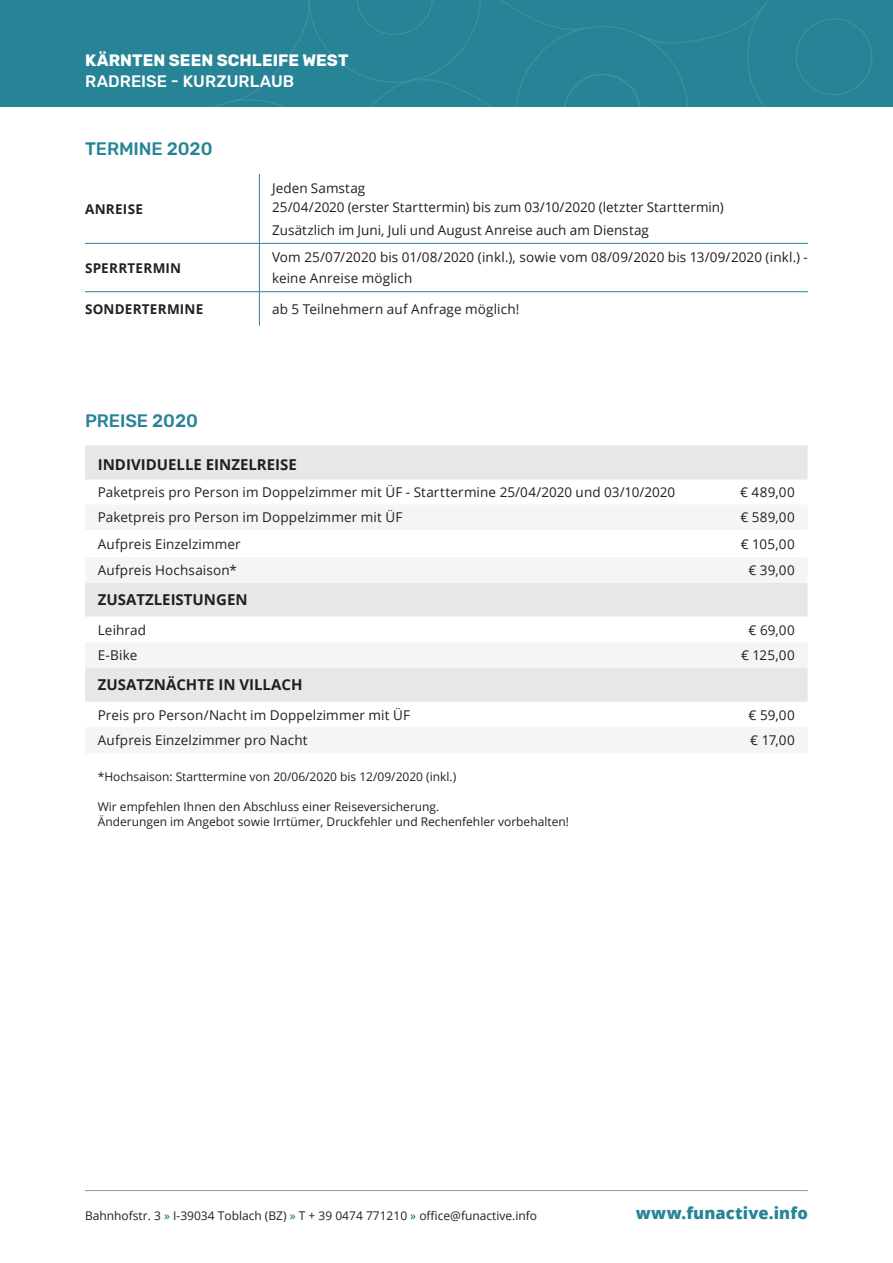
<style>
.page{position:relative;width:893px;height:1263px;background:#fff}
.page>*{position:absolute;margin:0;border:0;box-sizing:border-box;transform-origin:0 0}
.t1{font:500 18px "Rubik";letter-spacing:-.005em;color:#268496}
.t2{font:700 16.5px "Rubik";letter-spacing:.005em;color:#fff}
.t3{font:500 16.5px "Rubik";color:#fff}
.t4{font:800 16.5px "Open Sans";letter-spacing:.01em;color:#268496}
.t5{font:700 15px "Open Sans";color:#231f20}
.T_Open_Sans_9_14{font:13.5px/19.5px "Open Sans";letter-spacing:.01em;color:#231f20}
.T_Open_Sans_9_14-2{font:700 13.5px "Open Sans";letter-spacing:.02em;color:#231f20}
.t6{font:12px "Open Sans";color:#231f20}
.s1{color:#006b70}
</style>
<div class="page">
<div style="left:0;top:0;width:893px;height:106px;background:#268496"></div>
<svg style="left:216px;top:0;width:657px;height:106px"></svg>
<hr style="left:85px;top:1190px;width:723px;height:1px;background:#939598">
<hr style="left:259px;top:174px;width:1px;height:69px;background:#268496">
<hr style="left:85px;top:243px;width:174px;height:1px;background:#268496">
<hr style="left:259px;top:243px;width:549px;height:1px;background:#268496">
<hr style="left:259px;top:243px;width:1px;height:49px;background:#268496">
<hr style="left:85px;top:291px;width:174px;height:1px;background:#268496">
<hr style="left:259px;top:291px;width:549px;height:1px;background:#268496">
<hr style="left:259px;top:292px;width:1px;height:34px;background:#268496">
<div style="left:85px;top:445px;width:723px;height:35px;background:#e6e7e9"></div>
<svg style="left:85px;top:582px;width:723px;height:120px;fill:#e6e7e9"></svg>
<hr style="left:85px;top:752px;width:611px;height:1px;background:#f5f5f6">
<hr style="left:696px;top:752px;width:112px;height:1px;background:#f5f5f6">
<p class="t2" style="left:85px;top:51px;width:265px">KÄRNTEN SEEN SCHLEIFE WEST</p>
<p class="t3" style="left:85px;top:72px;width:211px">RADREISE - KURZURLAUB</p>
<p class="t1" style="left:85px;top:139px;width:129px">TERMINE 2020</p>
<p class="T_Open_Sans_9_14-2" style="left:85px;top:199px;width:59px">ANREISE</p>
<p class="T_Open_Sans_9_14" style="left:272px;top:178px;width:453px">Jeden Samstag<br>25/04/2020 (erster Starttermin) bis zum 03/10/2020 (letzter Starttermin)</p>
<p class="T_Open_Sans_9_14" style="left:272px;top:220px;width:378px">Zusätzlich im Juni, Juli und August Anreise auch am Dienstag</p>
<p class="T_Open_Sans_9_14-2" style="left:85px;top:258px;width:98px">SPERRTERMIN</p>
<p class="T_Open_Sans_9_14" style="left:272px;top:246px;width:537px;line-height:21px">Vom 25/07/2020 bis 01/08/2020 (inkl.), sowie vom 08/09/2020 bis 13/09/2020 (inkl.) - keine Anreise möglich</p>
<p class="T_Open_Sans_9_14-2" style="left:85px;top:299px;width:120px">SONDERTERMINE</p>
<p class="T_Open_Sans_9_14" style="left:272px;top:299px;width:249px">ab 5 Teilnehmern auf Anfrage möglich!</p>
<p class="t1" style="left:85px;top:410px;width:114px">PREISE 2020</p>
<p class="t5" style="left:98px;top:454px;width:201px">INDIVIDUELLE EINZELREISE</p>
<p class="T_Open_Sans_9_14" style="left:98px;top:482px;width:579px">Paketpreis pro Person im Doppelzimmer mit ÜF - Starttermine 25/04/2020 und 03/10/2020</p>
<p class="T_Open_Sans_9_14" style="left:740px;top:482px;width:56px">€ 489,00</p>
<p class="T_Open_Sans_9_14" style="left:98px;top:507px;width:306px">Paketpreis pro Person im Doppelzimmer mit ÜF</p>
<p class="T_Open_Sans_9_14" style="left:740px;top:507px;width:56px">€ 589,00</p>
<p class="T_Open_Sans_9_14" style="left:98px;top:534px;width:144px">Aufpreis Einzelzimmer</p>
<p class="T_Open_Sans_9_14" style="left:741px;top:534px;width:55px">€ 105,00</p>
<p class="T_Open_Sans_9_14" style="left:98px;top:560px;width:141px">Aufpreis Hochsaison*</p>
<p class="T_Open_Sans_9_14" style="left:748px;top:560px;width:48px">€ 39,00</p>
<p class="t5" style="left:98px;top:589px;width:151px">ZUSATZLEISTUNGEN</p>
<p class="T_Open_Sans_9_14" style="left:98px;top:619px;width:50px">Leihrad</p>
<p class="T_Open_Sans_9_14" style="left:748px;top:619px;width:48px">€ 69,00</p>
<p class="T_Open_Sans_9_14" style="left:98px;top:645px;width:41px">E-Bike</p>
<p class="T_Open_Sans_9_14" style="left:741px;top:645px;width:55px">€ 125,00</p>
<p class="t5" style="left:98px;top:674px;width:206px">ZUSATZNÄCHTE IN VILLACH</p>
<p class="T_Open_Sans_9_14" style="left:98px;top:705px;width:314px">Preis pro Person/Nacht im Doppelzimmer mit ÜF</p>
<p class="T_Open_Sans_9_14" style="left:749px;top:705px;width:48px">€ 59,00</p>
<p class="T_Open_Sans_9_14" style="left:98px;top:730px;width:211px">Aufpreis Einzelzimmer pro Nacht</p>
<p class="T_Open_Sans_9_14" style="left:750px;top:730px;width:46px">€ 17,00</p>
<p class="t6" style="left:98px;top:768px;width:360px">*Hochsaison: Starttermine von 20/06/2020 bis 12/09/2020 (inkl.)</p>
<p class="t6" style="left:98px;top:798px;width:343px">Wir empfehlen Ihnen den Abschluss einer Reiseversicherung.</p>
<p class="t6" style="left:98px;top:813px;width:473px">Änderungen im Angebot sowie Irrtümer, Druckfehler und Rechenfehler vorbehalten!</p>
<p class="t6" style="left:85px;top:1207px;width:454px">Bahnhofstr. 3 <span class="s1">»</span> I-39034 Toblach (BZ) <span class="s1">»</span> T + 39 0474 771210 <span class="s1">»</span> office@funactive.info</p>
<p class="t4" style="left:636px;top:1200px;width:174px">www.funactive.info</p>
</div>
